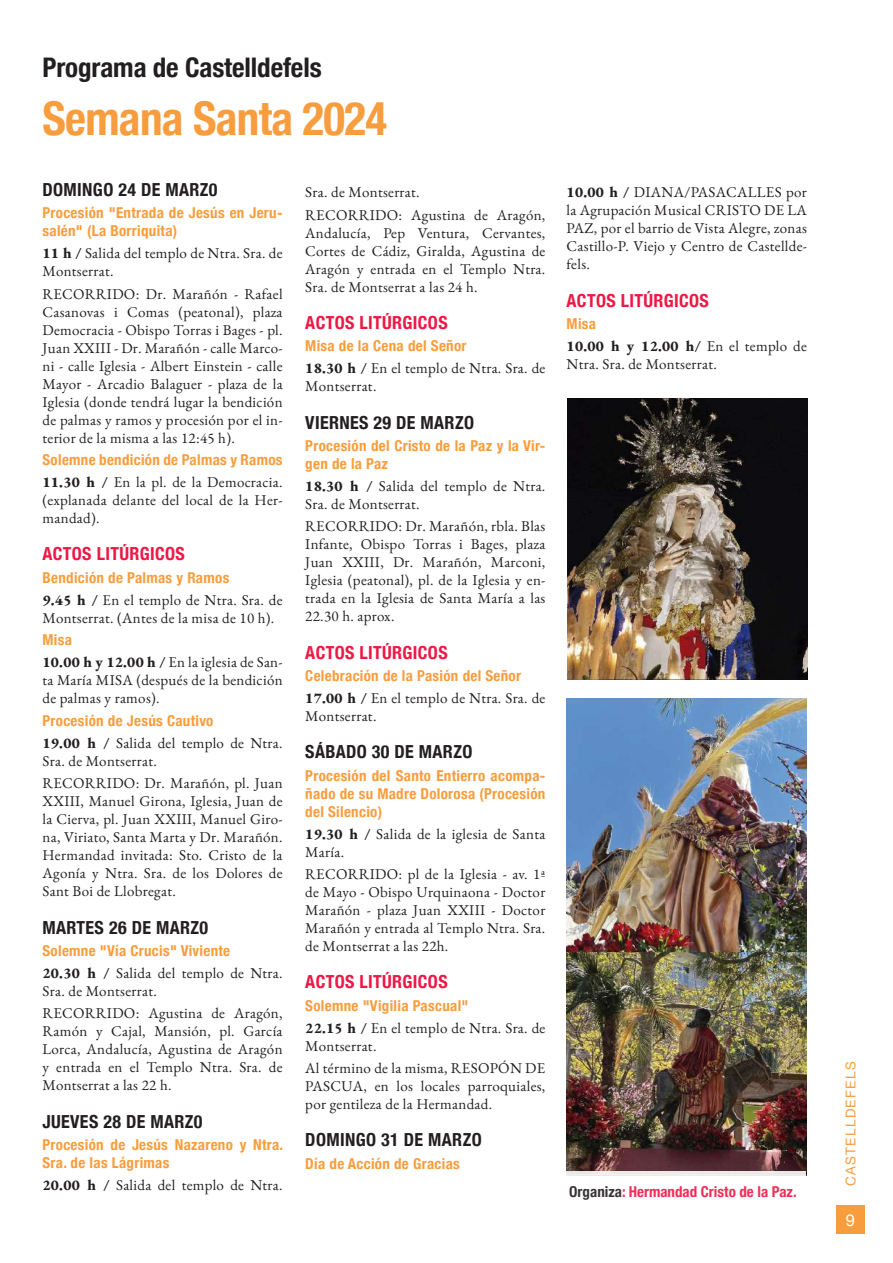
<style>
.page{position:relative;width:893px;height:1263px;background:#fff}
.page>*{position:absolute;margin:0;border:0;box-sizing:border-box;transform-origin:0 0}
.t1{font:700 condensed 46.5px "Helvetica Neue";letter-spacing:-.015em;color:#f89d3d}
.t2{font:700 condensed 27px "Helvetica Neue";letter-spacing:-.005em;color:#231f20}
.t3{font:700 condensed 18px "Helvetica Neue";letter-spacing:.02em;color:#231f20}
.t4{font:700 condensed 18px "Helvetica Neue";letter-spacing:.02em;color:#ed1845}
.t5{font:16.5px "Helvetica Neue";color:#fff}
.t6{font:15px/18px "EB Garamond";letter-spacing:.02em;color:#231f20}
.t7{font:700 condensed 15px/18px "Helvetica Neue";letter-spacing:.02em;color:#f89d3d}
.t8{font:700 condensed 15px "Helvetica Neue";color:#ed1845}
.t9{font:13.5px "Helvetica Neue";letter-spacing:.1em;color:#f89d3d}
.s1{font-weight:800}
.s2{color:#231f20}
</style>
<div class="page">
<div style="left:836px;top:1205px;width:29px;height:29px;background:#f89d3d"></div>
<img style="left:567px;top:699px;width:239px;height:472px">
<img style="left:568px;top:398px;width:240px;height:282px">
<h2 class="t2" style="left:43px;top:45px;width:281px">Programa de Castelldefels</h2>
<h1 class="t1" style="left:43px;top:80px;width:346px">Semana Santa 2024</h1>
<p class="t3" style="left:43px;top:175px;width:176px">DOMINGO 24 DE MARZ0</p>
<p class="t7" style="left:43px;top:203px;width:242px">Procesión "Entrada de Jesús en Jeru&shy;salén" (La Borriquita)</p>
<p class="t6" style="left:43px;top:244px;width:242px"><span class="s1">11 h /</span> Salida del templo de Ntra. Sra. de<br>Montserrat.</p>
<p class="t6" style="left:43px;top:285px;width:242px;text-align:justify">RECORRIDO: Dr. Marañón - Rafael Casanovas i Comas (peatonal), plaza Democracia - Obispo Torras i Bages - pl.<br>Juan XXIII - Dr. Marañón - calle Marco&shy;ni - calle Iglesia - Albert Einstein - calle Mayor - Arcadio Balaguer - plaza de la Iglesia (donde tendrá lugar la bendición de palmas y ramos y procesión por el in&shy;terior de la misma a las 12:45 h).</p>
<p class="t7" style="left:43px;top:450px;width:242px">Solemne bendición de Palmas y Ramos</p>
<p class="t6" style="left:43px;top:473px;width:242px;text-align:justify"><span class="s1">11.30 h /</span> En la pl. de la Democracia. (explanada delante del local de la Her&shy;mandad).</p>
<p class="t4" style="left:43px;top:539px;width:144px">ACTOS LITÚRGICOS</p>
<p class="t7" style="left:43px;top:567px;width:188px">Bendición de Palmas y Ramos</p>
<p class="t6" style="left:43px;top:591px;width:242px"><span class="s1">9.45 h /</span> En el templo de Ntra. Sra. de<br>Montserrat. (Antes de la misa de 10 h).</p>
<p class="t7" style="left:43px;top:630px;width:31px">Misa</p>
<p class="t6" style="left:43px;top:653px;width:242px;text-align:justify"><span class="s1">10.00 h y 12.00 h /</span> En la iglesia de San&shy;ta María MISA (después de la bendición de palmas y ramos).</p>
<p class="t7" style="left:43px;top:710px;width:172px">Procesión de Jesús Cautivo</p>
<p class="t6" style="left:43px;top:734px;width:242px"><span class="s1">19.00 h /</span> Salida del templo de Ntra.<br>Sra. de Montserrat.</p>
<p class="t6" style="left:43px;top:774px;width:242px;text-align:justify">RECORRIDO: Dr. Marañón, pl. Juan XXIII, Manuel Girona, Iglesia, Juan de la Cierva, pl. Juan XXIII, Manuel Giro&shy;na, Viriato, Santa Marta y Dr. Marañón.<br>Hermandad invitada: Sto. Cristo de la Agonía y Ntra. Sra. de los Dolores de Sant Boi de Llobregat.</p>
<p class="t3" style="left:43px;top:912px;width:167px">MARTES 26 DE MARZ0</p>
<p class="t7" style="left:43px;top:940px;width:189px">Solemne "Vía Crucis" Viviente</p>
<p class="t6" style="left:43px;top:964px;width:242px"><span class="s1">20.30 h /</span> Salida del templo de Ntra.<br>Sra. de Montserrat.</p>
<p class="t6" style="left:43px;top:1004px;width:242px;text-align:justify">RECORRIDO: Agustina de Aragón, Ramón y Cajal, Mansión, pl. García Lorca, Andalucía, Agustina de Aragón y entrada en el Templo Ntra. Sra. de Montserrat a las 22 h.</p>
<p class="t3" style="left:43px;top:1106px;width:162px">JUEVES 28 DE MARZ0</p>
<p class="t7" style="left:43px;top:1134px;width:242px">Procesión de Jesús Nazareno y Ntra.<br>Sra. de las Lágrimas</p>
<p class="t6" style="left:43px;top:1176px;width:242px"><span class="s1">20.00 h /</span> Salida del templo de Ntra.</p>
<p class="t6" style="left:305px;top:181px;width:242px;line-height:22.2px">Sra. de Montserrat.<br>RECORRIDO: Agustina de Aragón,</p>
<p class="t6" style="left:305px;top:224px;width:242px;text-align:justify">Andalucía, Pep Ventura, Cervantes, Cortes de Cádiz, Giralda, Agustina de Aragón y entrada en el Templo Ntra.<br>Sra. de Montserrat a las 24 h.</p>
<p class="t4" style="left:305px;top:307px;width:144px">ACTOS LITÚRGICOS</p>
<p class="t7" style="left:305px;top:336px;width:163px">Misa de la Cena del Señor</p>
<p class="t6" style="left:305px;top:359px;width:242px"><span class="s1">18.30 h /</span> En el templo de Ntra. Sra. de<br>Montserrat.</p>
<p class="t3" style="left:305px;top:407px;width:170px">VIERNES 29 DE MARZO</p>
<p class="t7" style="left:305px;top:435px;width:242px">Procesión del Cristo de la Paz y la Vir&shy;gen de la Paz</p>
<p class="t6" style="left:305px;top:477px;width:242px"><span class="s1">18.30 h /</span> Salida del templo de Ntra.<br>Sra. de Montserrat.</p>
<p class="t6" style="left:305px;top:517px;width:242px;text-align:justify">RECORRIDO: Dr. Marañón, rbla. Blas Infante, Obispo Torras i Bages, plaza Juan XXIII, Dr. Marañón, Marconi, Iglesia (peatonal), pl. de la Iglesia y en&shy;trada en la Iglesia de Santa María a las 22.30 h. aprox.</p>
<p class="t4" style="left:305px;top:637px;width:144px">ACTOS LITÚRGICOS</p>
<p class="t7" style="left:305px;top:665px;width:217px">Celebración de la Pasión del Señor</p>
<p class="t6" style="left:305px;top:689px;width:242px"><span class="s1">17.00 h /</span> En el templo de Ntra. Sra. de<br>Montserrat.</p>
<p class="t3" style="left:305px;top:737px;width:169px">SÁBADO 30 DE MARZO</p>
<p class="t7" style="left:305px;top:765px;width:242px;text-align:justify">Procesión del Santo Entierro acompa&shy;ñado de su Madre Dolorosa (Procesión del Silencio)</p>
<p class="t6" style="left:305px;top:825px;width:242px"><span class="s1">19.30 h /</span> Salida de la iglesia de Santa<br>María.</p>
<p class="t6" style="left:305px;top:865px;width:242px;text-align:justify">RECORRIDO: pl de la Iglesia - av. 1ª de Mayo - Obispo Urquinaona - Doctor Marañón - plaza Juan XXIII - Doctor Marañón y entrada al Templo Ntra. Sra. de Montserrat a las 22h.</p>
<p class="t4" style="left:305px;top:967px;width:144px">ACTOS LITÚRGICOS</p>
<p class="t7" style="left:305px;top:995px;width:165px">Solemne "Vigilia Pascual"</p>
<p class="t6" style="left:305px;top:1019px;width:242px"><span class="s1">22.15 h /</span> En el templo de Ntra. Sra. de<br>Montserrat.</p>
<p class="t6" style="left:305px;top:1059px;width:242px;text-align:justify">Al término de la misma, RESOPÓN DE PASCUA, en los locales parroquiales, por gentileza de la Hermandad.</p>
<p class="t3" style="left:305px;top:1125px;width:178px">DOMINGO 31 DE MARZO</p>
<p class="t7" style="left:305px;top:1153px;width:156px">Día de Acción de Gracias</p>
<p class="t6" style="left:567px;top:183px;width:242px;text-align:justify"><span class="s1">10.00 h /</span> DIANA/PASACALLES por la Agrupación Musical CRISTO DE LA PAZ, por el barrio de Vista Alegre, zonas Castillo-P. Viejo y Centro de Castellde&shy;fels.</p>
<p class="t4" style="left:567px;top:285px;width:144px">ACTOS LITÚRGICOS</p>
<p class="t7" style="left:567px;top:313px;width:31px">Misa</p>
<p class="t6" style="left:567px;top:337px;width:242px"><span class="s1">10.00 h y 12.00 h/</span> En el templo de<br>Ntra. Sra. de Montserrat.</p>
<p class="t8" style="left:569px;top:1179px;width:229px"><span class="s2">Organiza</span>: Hermandad Cristo de la Paz.</p>
<p class="t9" style="left:841px;top:1186px;width:126px;rotate:-90deg">CASTELLDEFELS</p>
<p class="t5" style="left:846px;top:1208px;width:11px">9</p>
</div>
